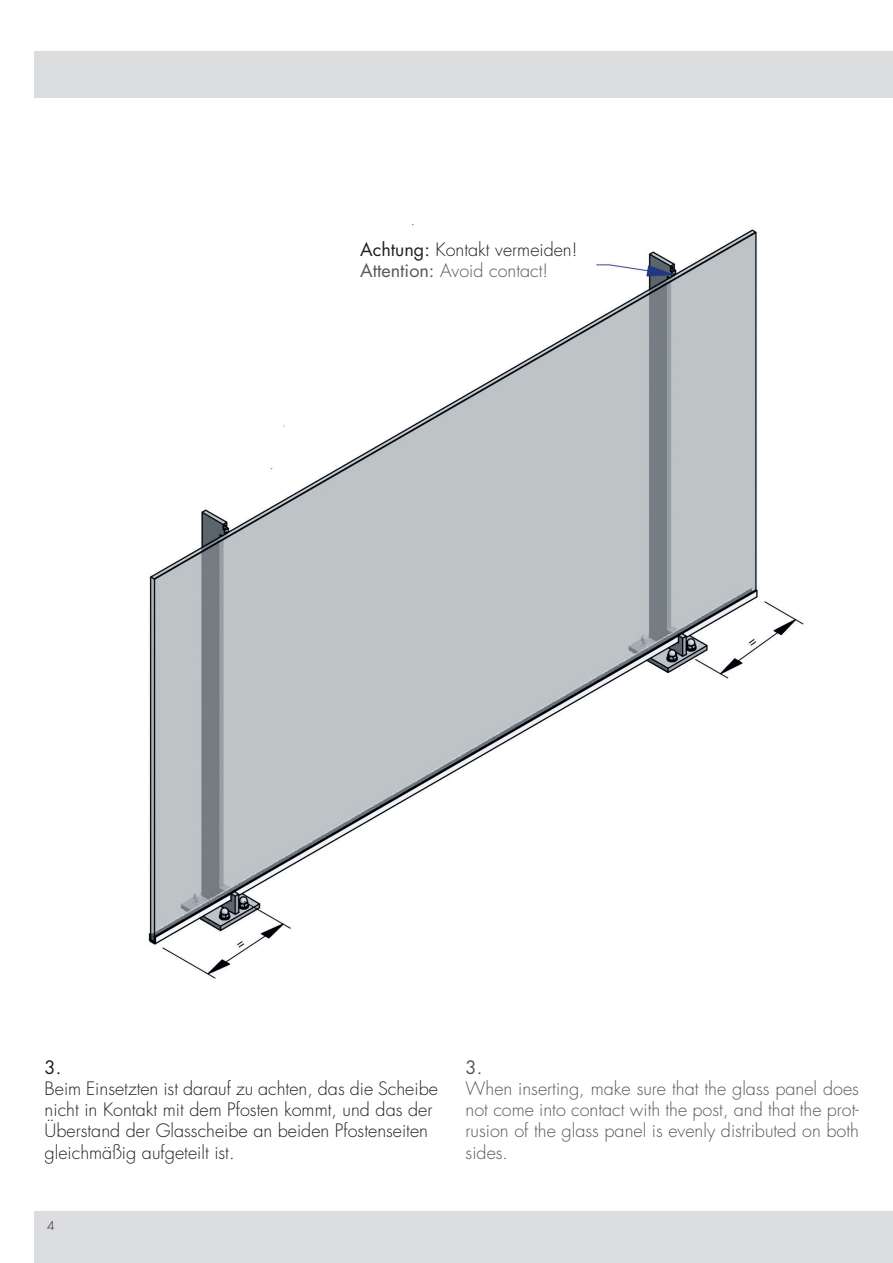
<style>
.page{position:relative;width:893px;height:1263px;background:#fff}
.page>*{position:absolute;margin:0;border:0;box-sizing:border-box;transform-origin:0 0}
.t1{font:300 18px/21px "Futura";color:#231f20}
.t2{font:300 18px/21px "Futura";color:#57585a;text-align:justify}
.t3{font:18px "Futura";color:#231f20}
.t4{font:18px "Futura";color:#57585a}
.t5{font:300 12px "Futura";color:#231f20}
.s1{font-weight:400}
.s2{font-weight:400;color:#57585a}
.s3{color:#57585a}
</style>
<div class="page">
<div style="left:34px;top:1212px;width:859px;height:51px;background:#dcdddf"></div>
<div style="left:34px;top:51px;width:859px;height:47px;background:#dcdddf"></div>
<img style="left:148px;top:224px;width:656px;height:755px">
<p class="t1" style="left:360px;top:240px;width:219px"><span class="s1">Achtung:</span> Kontakt vermeiden!<br><span class="s2">Attention:</span> <span class="s3">Avoid contact!</span></p>
<p class="t3" style="left:45px;top:1055px;width:18px">3.</p>
<p class="t1" style="left:45px;top:1079px;width:395px">Beim Einsetzten ist darauf zu achten, das die Scheibe</p>
<p class="t1" style="left:45px;top:1100px;width:389px">nicht in Kontakt mit dem Pfosten kommt, und das der</p>
<p class="t1" style="left:45px;top:1121px;width:385px">Überstand der Glasscheibe an beiden Pfostenseiten</p>
<p class="t1" style="left:45px;top:1142px;width:191px">gleichmäßig aufgeteilt ist.</p>
<p class="t5" style="left:47px;top:1217px;width:9px">4</p>
<p class="t4" style="left:466px;top:1055px;width:18px">3.</p>
<p class="t2" style="left:466px;top:1079px;width:395px">When inserting, make sure that the glass panel does not come into contact with the post, and that the prot&shy;rusion of the glass panel is evenly distributed on both sides.</p>
</div>
